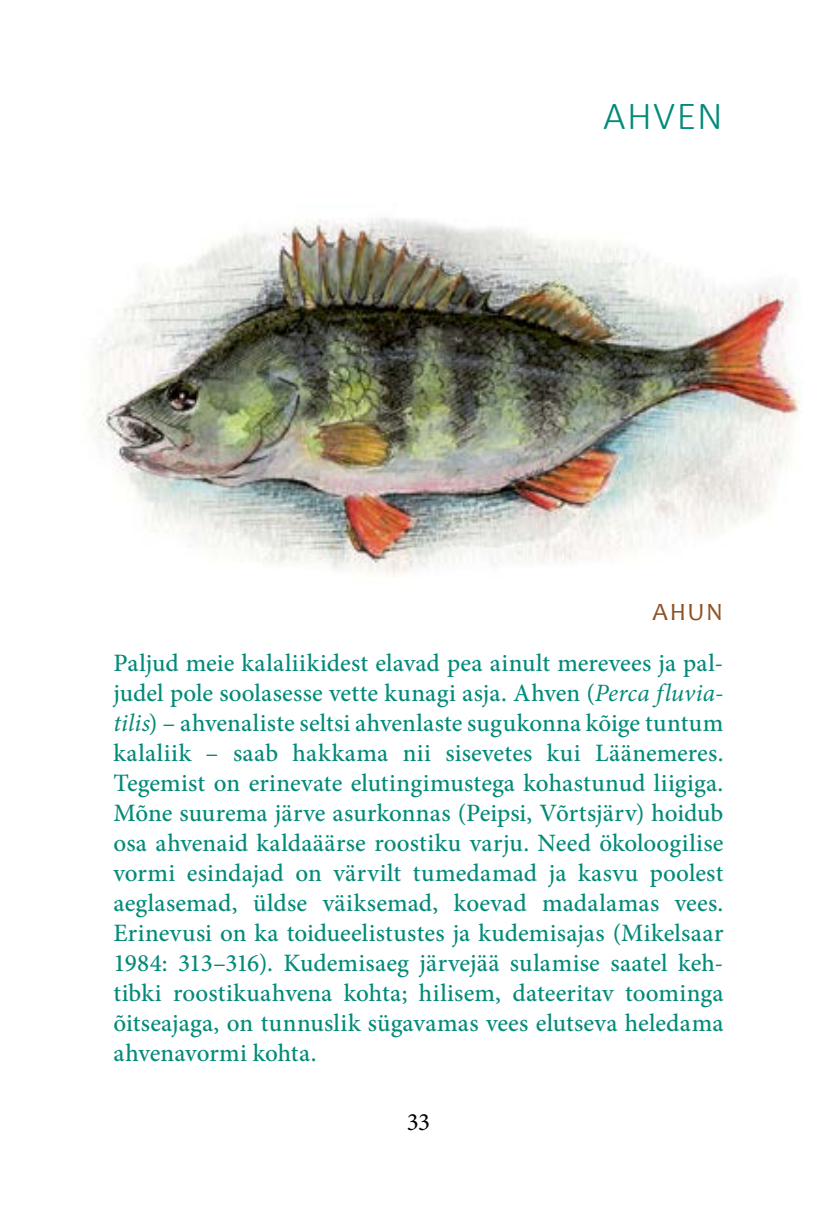
<style>
.page{position:relative;width:837px;height:1205px;background:#fff}
.page>*{position:absolute;margin:0;border:0;box-sizing:border-box;transform-origin:0 0}
.t1{font:300 40px "Calibri";letter-spacing:.035em;color:#038a79}
.t2{font:500 25px/30px "Minion Pro";letter-spacing:.005em;color:#038a79;text-align:justify}
.t3{font:25px "Candara";color:#8f5223}
.t4{font:25px "Minion Pro";color:#000}
.s1{font-weight:400;font-style:italic}
</style>
<div class="page">
<img style="left:89px;top:218px;width:711px;height:359px">
<h1 class="t1" style="left:603px;top:91px;width:121px">AHVEN</h1>
<p class="t3" style="left:652px;top:596px;width:72px">AHUN</p>
<p class="t2" style="left:113px;top:648px;width:611px">Paljud meie kalaliikidest elavad pea ainult merevees ja pal&shy;judel pole soolasesse vette kunagi asja. Ahven (<span class="s1">Perca fluvia&shy;tilis</span>) – ahvenaliste seltsi ahvenlaste sugukonna kõige tuntum kalaliik – saab hakkama nii sisevetes kui Läänemeres.<br>Tegemist on erinevate elutingimustega kohastunud liigiga.<br>Mõne suurema järve asurkonnas (Peipsi, Võrtsjärv) hoidub osa ahvenaid kaldaäärse roostiku varju. Need ökoloogilise vormi esindajad on värvilt tumedamad ja kasvu poolest aeglasemad, üldse väiksemad, koevad madalamas vees.<br>Erinevusi on ka toidueelistustes ja kudemisajas (Mikelsaar 1984: 313–316). Kudemisaeg järvejää sulamise saatel keh&shy;tibki roostikuahvena kohta; hilisem, dateeritav toominga õitseajaga, on tunnuslik sügavamas vees elutseva heledama ahvenavormi kohta.</p>
<p class="t4" style="left:406px;top:1105px;width:25px">33</p>
</div>
